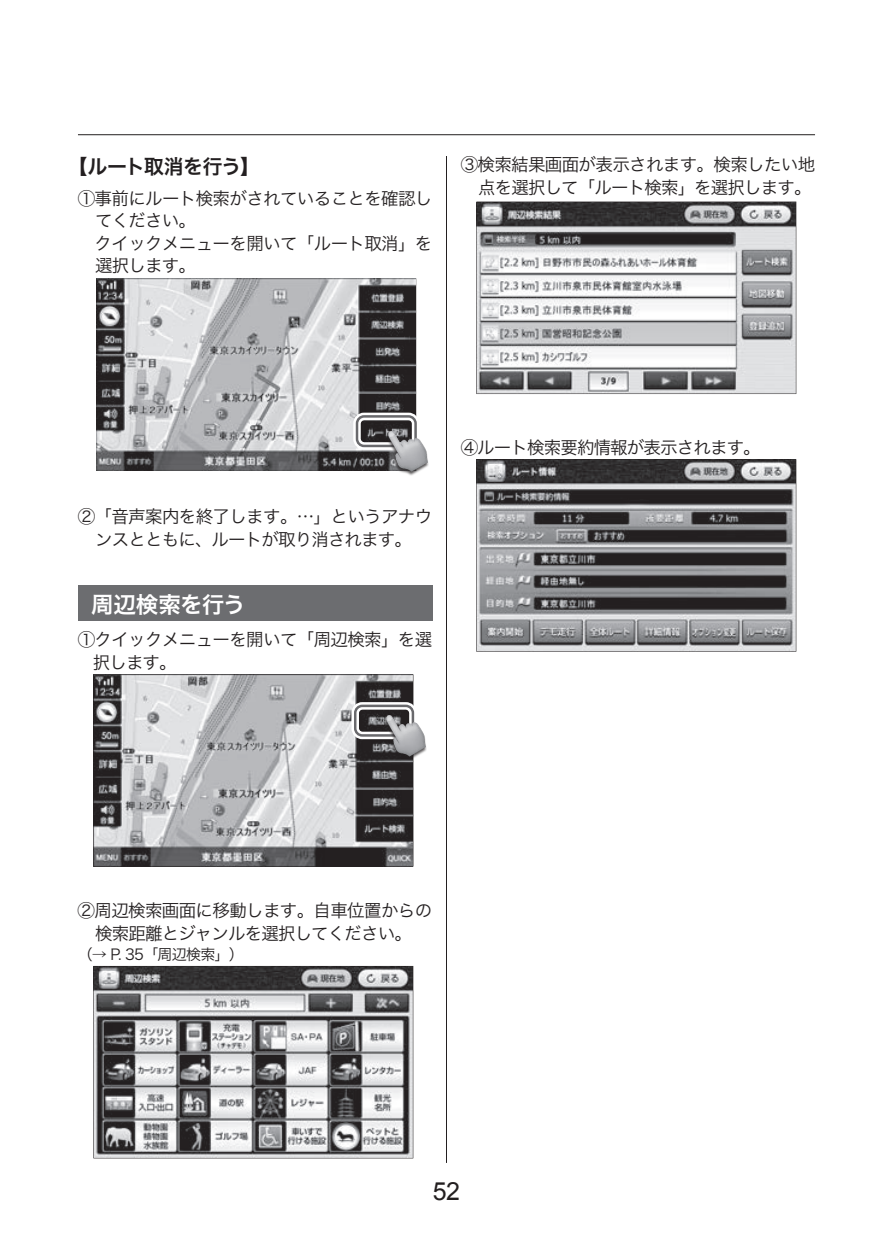
<style>
.page{position:relative;width:893px;height:1248px;background:#fff}
.page>*{position:absolute;margin:0;border:0;box-sizing:border-box;transform-origin:0 0}
.t1{font:25px "Arial";color:#231f20}
.t2{font:22.5px "Hira Kaku Pro W6";letter-spacing:-.02em;color:#fff}
.t3{font:20px "Hira Kaku Pro W6";letter-spacing:-.035em;color:#231f20}
.t4{font:17.5px/22.5px "Hira Kaku Pro W3";letter-spacing:-.035em;color:#231f20;text-align:center}
.t5{font:15px "Hira Kaku Pro W3";letter-spacing:-.05em;color:#231f20}
</style>
<div class="page">
<div style="left:78px;top:585px;width:354px;height:36px;background:#6c6d70"></div>
<hr style="left:78px;top:134px;width:737px;height:1px;background:#231f20">
<svg style="left:93px;top:965px;width:320px;height:193px;background:#949495"></svg>
<svg style="left:476px;top:201px;width:320px;height:193px"></svg>
<svg style="left:476px;top:459px;width:320px;height:192px;background:#767678"></svg>
<hr style="left:446px;top:156px;width:1px;height:1006px;background:#231f20">
<img style="left:97px;top:279px;width:319px;height:191px">
<div style="left:353px;top:412px;width:66px;height:37px;border:8px solid #fff;border-radius:7px"></div>
<div style="left:356px;top:415px;width:61px;height:32px;border:2px solid #69696c;border-radius:7px"></div>
<img style="left:386px;top:431px;width:43px;height:45px">
<svg style="left:93px;top:674px;width:320px;height:192px;background:#a2a2a4"></svg>
<div style="left:351px;top:702px;width:66px;height:37px;border:8px solid #fff;border-radius:7px"></div>
<div style="left:354px;top:704px;width:60px;height:32px;border:2px solid #69696c;border-radius:7px"></div>
<img style="left:384px;top:715px;width:43px;height:47px">
<p class="t3" style="left:68px;top:148px;width:194px">【ルート取消を行う】</p>
<p class="t4" style="left:78px;top:185px;width:356px">①事前にルート検索がされていることを確認し</p>
<p class="t4" style="left:95px;top:208px;width:102px">てください。</p>
<p class="t4" style="left:78px;top:230px;width:356px">　クイックメニューを開いて「ルート取消」を</p>
<p class="t4" style="left:95px;top:253px;width:102px">選択します。</p>
<p class="t4" style="left:461px;top:152px;width:356px;text-align:right">③検索結果画面が表示されます。検索したい地点を選択して「ルート検索」を選択します。</p>
<p class="t4" style="left:78px;top:504px;width:356px">②「音声案内を終了します。…」というアナウンスとともに、ルートが取り消されます。</p>
<p class="t2" style="left:91px;top:584px;width:156px">周辺検索を行う</p>
<p class="t4" style="left:93px;top:627px;width:341px;text-align:left;text-indent:-15px">①クイックメニューを開いて「周辺検索」を選択します。</p>
<p class="t4" style="left:461px;top:434px;width:302px">④ルート検索要約情報が表示されます。</p>
<p class="t4" style="left:78px;top:898px;width:356px">②周辺検索画面に移動します。自車位置からの検索距離とジャンルを選択してください。</p>
<p class="t5" style="left:78px;top:940px;width:168px">（→ P. 35「周辺検索」）</p>
<h1 class="t1" style="left:433px;top:1175px;width:29px">52</h1>
</div>
